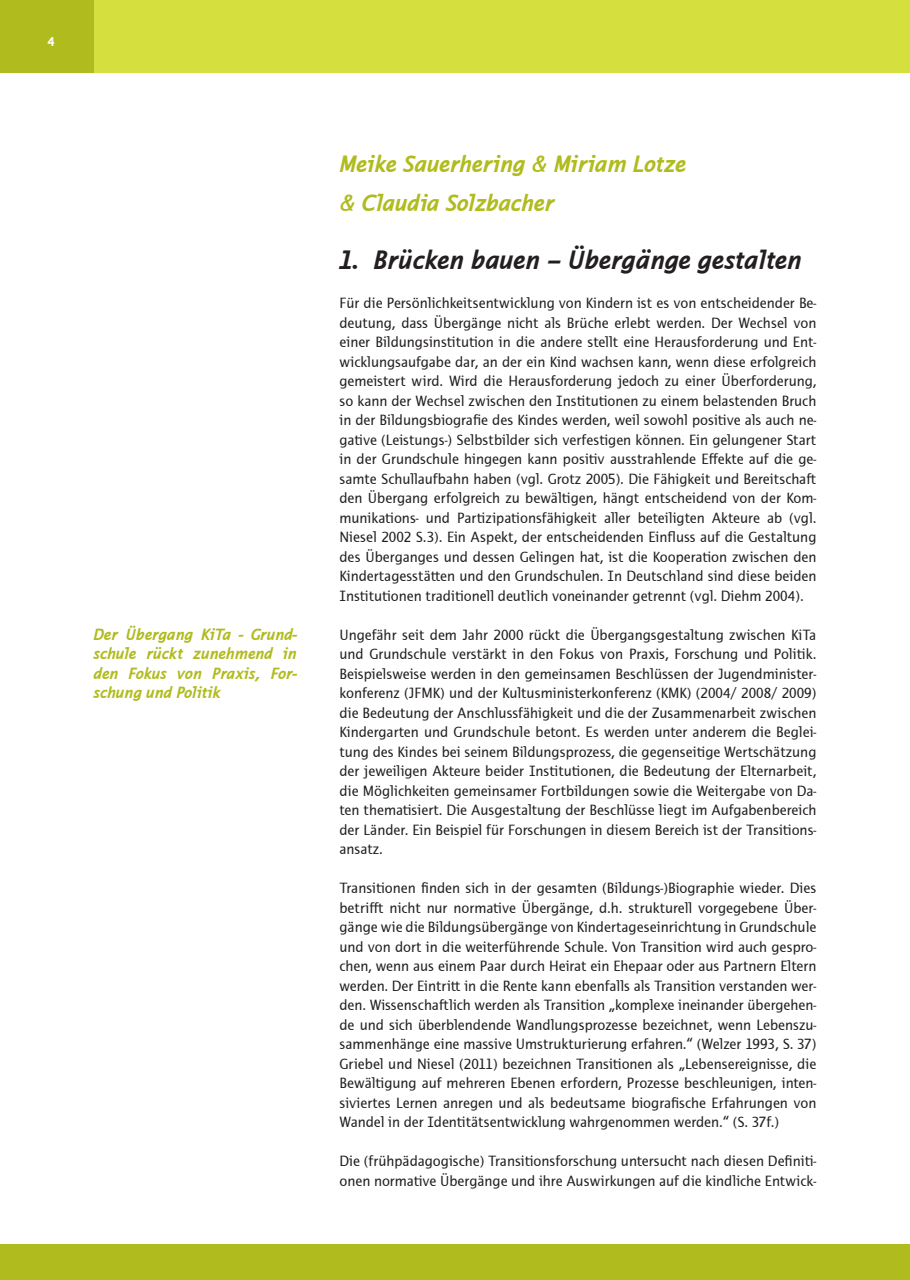
<style>
.page{position:relative;width:910px;height:1280px;background:#fff}
.page>*{position:absolute;margin:0;border:0;box-sizing:border-box;transform-origin:0 0}
.Headline_2{font:italic 700 27px "Thordis Sans EF";letter-spacing:-.015em;color:#231f20}
.Infospalte_Headline{font:italic 700 24px/39px "Thordis Sans EF";letter-spacing:-.015em;color:#b0bb1d}
.Infospalte_Headline-2{font:italic 700 16.5px/19.5px "Thordis Sans EF";letter-spacing:-.015em;color:#b0bb1d;text-align:justify}
.Fließtext{font:15px/19.5px "Thordis Sans EF";color:#231f20;text-align:justify}
.Seitenzahl{font:700 13.5px "Thordis Sans EF";color:#fff}
</style>
<div class="page">
<div style="left:0;top:1244px;width:901px;height:36px;background:#b0bb1d"></div>
<div style="left:0;top:0;width:901px;height:72px;background:#d5df3e"></div>
<div style="left:0;top:0;width:94px;height:72px;background:#b0bb1d"></div>
<div style="left:901px;top:1244px;width:9px;height:36px;background:#b0bb1d"></div>
<div style="left:901px;top:0;width:9px;height:72px;background:#d5df3e"></div>
<p class="Seitenzahl" style="left:47px;top:34px;width:9px">4</p>
<p class="Infospalte_Headline-2" style="left:94px;top:624px;width:206px">Der Übergang KiTa - Grund&shy;schule rückt zunehmend in den Fokus von Praxis, For&shy;schung und Politik</p>
<p class="Infospalte_Headline" style="left:339px;top:144px;width:348px">Meike Sauerhering &amp; Miriam Lotze &amp; Claudia Solzbacher</p>
<p class="Headline_2" style="left:339px;top:245px;width:464px">1. Brücken bauen – Übergänge gestalten</p>
<p class="Fließtext" style="left:339px;top:293px;width:478px">Für die Persönlichkeitsentwicklung von Kindern ist es von entscheidender Be&shy;deutung, dass Übergänge nicht als Brüche erlebt werden. Der Wechsel von einer Bildungsinstitution in die andere stellt eine Herausforderung und Ent&shy;wicklungsaufgabe dar, an der ein Kind wachsen kann, wenn diese erfolgreich gemeistert wird. Wird die Herausforderung jedoch zu einer Überforderung, so kann der Wechsel zwischen den Institutionen zu einem belastenden Bruch in der Bildungsbiografie des Kindes werden, weil sowohl positive als auch ne&shy;gative (Leistungs-) Selbstbilder sich verfestigen können. Ein gelungener Start in der Grundschule hingegen kann positiv ausstrahlende Effekte auf die ge&shy;samte Schullaufbahn haben (vgl. Grotz 2005). Die Fähigkeit und Bereitschaft den Übergang erfolgreich zu bewältigen, hängt entscheidend von der Kom&shy;munikations- und Partizipationsfähigkeit aller beteiligten Akteure ab (vgl.<br>Niesel 2002 S.3). Ein Aspekt, der entscheidenden Einfluss auf die Gestaltung des Überganges und dessen Gelingen hat, ist die Kooperation zwischen den Kindertagesstätten und den Grundschulen. In Deutschland sind diese beiden Institutionen traditionell deutlich voneinander getrennt (vgl. Diehm 2004).</p>
<p class="Fließtext" style="left:339px;top:625px;width:478px">Ungefähr seit dem Jahr 2000 rückt die Übergangsgestaltung zwischen KiTa und Grundschule verstärkt in den Fokus von Praxis, Forschung und Politik.<br>Beispielsweise werden in den gemeinsamen Beschlüssen der Jugendminister&shy;konferenz (JFMK) und der Kultusministerkonferenz (KMK) (2004/ 2008/ 2009) die Bedeutung der Anschlussfähigkeit und die der Zusammenarbeit zwischen Kindergarten und Grundschule betont. Es werden unter anderem die Beglei&shy;tung des Kindes bei seinem Bildungsprozess, die gegenseitige Wertschätzung der jeweiligen Akteure beider Institutionen, die Bedeutung der Elternarbeit, die Möglichkeiten gemeinsamer Fortbildungen sowie die Weitergabe von Da&shy;ten thematisiert. Die Ausgestaltung der Beschlüsse liegt im Aufgabenbereich der Länder. Ein Beispiel für Forschungen in diesem Bereich ist der Transitions&shy;ansatz.</p>
<p class="Fließtext" style="left:339px;top:878px;width:478px">Transitionen finden sich in der gesamten (Bildungs-)Biographie wieder. Dies betrifft nicht nur normative Übergänge, d.h. strukturell vorgegebene Über&shy;gänge wie die Bildungsübergänge von Kindertageseinrichtung in Grundschule und von dort in die weiterführende Schule. Von Transition wird auch gespro&shy;chen, wenn aus einem Paar durch Heirat ein Ehepaar oder aus Partnern Eltern werden. Der Eintritt in die Rente kann ebenfalls als Transition verstanden wer&shy;den. Wissenschaftlich werden als Transition „komplexe ineinander übergehen&shy;de und sich überblendende Wandlungsprozesse bezeichnet, wenn Lebenszu&shy;sammenhänge eine massive Umstrukturierung erfahren.“ (Welzer 1993, S. 37)<br>Griebel und Niesel (2011) bezeichnen Transitionen als „Lebensereignisse, die Bewältigung auf mehreren Ebenen erfordern, Prozesse beschleunigen, inten&shy;siviertes Lernen anregen und als bedeutsame biografische Erfahrungen von Wandel in der Identitätsentwicklung wahrgenommen werden.“ (S. 37f.)</p>
<p class="Fließtext" style="left:339px;top:1151px;width:478px">Die (frühpädagogische) Transitionsforschung untersucht nach diesen Definiti&shy;onen normative Übergänge und ihre Auswirkungen auf die kindliche Entwick-</p>
</div>
